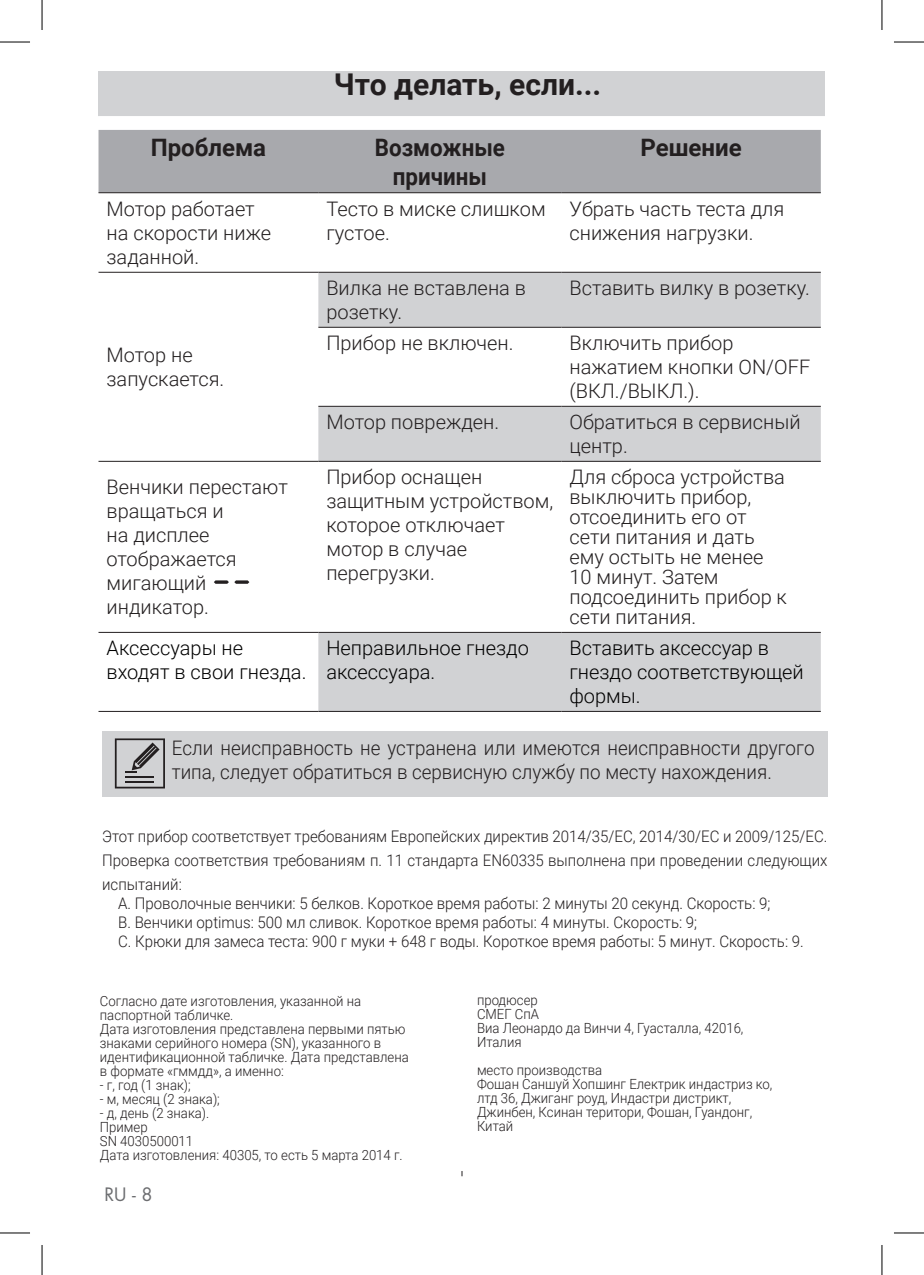
<style>
.page{position:relative;width:924px;height:1275px;background:#fff}
.page>*{position:absolute;margin:0;border:0;box-sizing:border-box;transform-origin:0 0}
.Testo{font:700 30px "Roboto";color:#231f20}
.t1{font:700 24px/28.8px "Roboto";color:#231f20;text-align:center;scale:.93 1}
.t2{font:700 24px "Roboto";color:#231f20}
.testo_tab{font:300 20px/24px "Roboto";color:#231f20}
.testo_tab-2{font:300 20px/24px "Roboto";color:#231f20;scale:.94 1}
.t3{font:300 20px/24px "Roboto";color:#000}
.t4{font:18px "Futura Std";color:#6c6d70}
.testo_tab-3{font:300 16px/24px "Roboto";color:#231f20;scale:.94 1}
.testo_tab-4{font:300 14px "Roboto";color:#231f20;scale:.94 1}
</style>
<div class="page">
<hr style="left:461px;top:136px;width:1px;height:1040px;background:#231f20">
<div style="left:99px;top:71px;width:725px;height:58px;background:#d1d2d4"></div>
<div style="left:88px;top:117px;width:766px;height:1053px;background:#fff;border-radius:11px"></div>
<div style="left:98px;top:130px;width:722px;height:62px;background:#a8a9ad"></div>
<svg style="left:318px;top:273px;width:502px;height:438px;fill:#d1d2d4"></svg>
<svg style="left:318px;top:328px;width:502px;height:78px"></svg>
<hr style="left:98px;top:192px;width:220px;height:1px;background:#231f20">
<hr style="left:318px;top:192px;width:243px;height:1px;background:#231f20">
<hr style="left:561px;top:192px;width:259px;height:1px;background:#231f20">
<hr style="left:98px;top:272px;width:220px;height:1px;background:#231f20">
<hr style="left:318px;top:272px;width:243px;height:1px;background:#231f20">
<hr style="left:561px;top:272px;width:259px;height:1px;background:#231f20">
<hr style="left:318px;top:327px;width:243px;height:1px;background:#231f20">
<hr style="left:561px;top:327px;width:259px;height:1px;background:#231f20">
<hr style="left:318px;top:406px;width:243px;height:1px;background:#231f20">
<hr style="left:561px;top:406px;width:259px;height:1px;background:#231f20">
<hr style="left:98px;top:461px;width:220px;height:1px;background:#231f20">
<hr style="left:318px;top:461px;width:243px;height:1px;background:#231f20">
<hr style="left:561px;top:461px;width:259px;height:1px;background:#231f20">
<hr style="left:98px;top:632px;width:220px;height:1px;background:#231f20">
<hr style="left:98px;top:711px;width:220px;height:1px;background:#231f20">
<hr style="left:318px;top:632px;width:243px;height:1px;background:#231f20">
<hr style="left:561px;top:632px;width:259px;height:1px;background:#231f20">
<hr style="left:318px;top:711px;width:243px;height:1px;background:#231f20">
<hr style="left:561px;top:711px;width:259px;height:1px;background:#231f20">
<svg style="left:214px;top:580px;width:35px;height:4px"></svg>
<div style="left:102px;top:731px;width:725px;height:65px;background:#d1d2d4"></div>
<svg style="left:115px;top:738px;width:50px;height:50px"></svg>
<hr style="left:0;top:42px;width:30px;height:1px;background:#000">
<hr style="left:893px;top:42px;width:30px;height:1px;background:#000">
<hr style="left:0;top:1232px;width:30px;height:1px;background:#000">
<hr style="left:893px;top:1232px;width:30px;height:1px;background:#000">
<hr style="left:42px;top:0;width:1px;height:30px;background:#000">
<hr style="left:42px;top:1245px;width:1px;height:30px;background:#000">
<hr style="left:881px;top:0;width:1px;height:30px;background:#000">
<hr style="left:881px;top:1245px;width:1px;height:30px;background:#000">
<p class="Testo" style="left:334px;top:63px;width:269px">Что делать, если...</p>
<p class="t2" style="left:151px;top:131px;width:117px">Проблема</p>
<p class="t1" style="left:374px;top:132px;width:141px">Возможные причины</p>
<p class="t2" style="left:640px;top:131px;width:103px">Решение</p>
<p class="testo_tab" style="left:106px;top:196px;width:166px">Мотор работает на скорости ниже заданной.</p>
<p class="testo_tab" style="left:326px;top:196px;width:221px">Тесто в миске слишком густое.</p>
<p class="testo_tab" style="left:569px;top:196px;width:216px">Убрать часть теста для снижения нагрузки.</p>
<p class="testo_tab" style="left:106px;top:342px;width:119px">Мотор не запускается.</p>
<p class="testo_tab" style="left:326px;top:275px;width:201px">Вилка не вставлена в розетку.</p>
<p class="testo_tab" style="left:569px;top:275px;width:242px">Вставить вилку в розетку.</p>
<p class="testo_tab" style="left:326px;top:330px;width:189px">Прибор не включен.</p>
<p class="testo_tab" style="left:569px;top:330px;width:242px">Включить прибор нажатием кнопки ON/OFF (ВКЛ./ВЫКЛ.).</p>
<p class="testo_tab" style="left:326px;top:409px;width:174px">Мотор поврежден.</p>
<p class="testo_tab" style="left:569px;top:409px;width:232px">Обратиться в сервисный центр.</p>
<p class="testo_tab" style="left:106px;top:474px;width:183px">Венчики перестают вращаться и<br>на дисплее отображается мигающий индикатор.</p>
<p class="testo_tab" style="left:326px;top:464px;width:228px">Прибор оснащен защитным устройством, которое отключает мотор в случае перегрузки.</p>
<p class="testo_tab" style="left:569px;top:466px;width:219px;line-height:20px">Для сброса устройства выключить прибор, отсоединить его от сети питания и дать ему остыть не менее<br>10 минут. Затем подсоединить прибор к сети питания.</p>
<p class="t3" style="left:106px;top:635px;width:201px">Аксессуары не входят в свои гнезда.</p>
<p class="t3" style="left:326px;top:635px;width:204px">Неправильное гнездо аксессуара.</p>
<p class="t3" style="left:569px;top:635px;width:236px">Вставить аксессуар в гнездо соответствующей формы.</p>
<p class="testo_tab-2" style="left:172px;top:735px;width:685px">Если неисправность не устранена или имеются неисправности другого типа, следует обратиться в сервисную службу по месту нахождения.</p>
<p class="testo_tab-3" style="left:102px;top:823px;width:772px">Этот прибор соответствует требованиям Европейских директив 2014/35/ЕС, 2014/30/ЕС и 2009/125/ЕС.</p>
<p class="testo_tab-3" style="left:102px;top:847px;width:772px">Проверка соответствия требованиям п. 11 стандарта EN60335 выполнена при проведении следующих испытаний:</p>
<p class="testo_tab-3" style="left:118px;top:890px;width:695px">A. Проволочные венчики: 5 белков. Короткое время работы: 2 минуты 20 секунд. Скорость: 9;</p>
<p class="testo_tab-3" style="left:118px;top:910px;width:617px">B. Венчики optimus: 500 мл сливок. Короткое время работы: 4 минуты. Скорость: 9;</p>
<p class="testo_tab-3" style="left:118px;top:929px;width:730px">C. Крюки для замеса теста: 900 г муки + 648 г воды. Короткое время работы: 5 минут. Скорость: 9.</p>
<p class="testo_tab-4" style="left:100px;top:991px;width:279px">Согласно дате изготовления, указанной на</p>
<p class="testo_tab-4" style="left:100px;top:1005px;width:143px">паспортной табличке.</p>
<p class="testo_tab-4" style="left:100px;top:1019px;width:326px">Дата изготовления представлена первыми пятью</p>
<p class="testo_tab-4" style="left:100px;top:1033px;width:300px">знаками серийного номера (SN), указанного в</p>
<p class="testo_tab-4" style="left:100px;top:1047px;width:330px">идентификационной табличке. Дата представлена</p>
<p class="testo_tab-4" style="left:100px;top:1061px;width:197px">в формате «гммдд», а именно:</p>
<p class="testo_tab-4" style="left:100px;top:1075px;width:98px">- г, год (1 знак);</p>
<p class="testo_tab-4" style="left:100px;top:1089px;width:129px">- м, месяц (2 знака);</p>
<p class="testo_tab-4" style="left:100px;top:1103px;width:118px">- д, день (2 знака).</p>
<p class="testo_tab-4" style="left:100px;top:1117px;width:52px">Пример</p>
<p class="testo_tab-4" style="left:100px;top:1131px;width:101px">SN 4030500011</p>
<p class="testo_tab-4" style="left:100px;top:1145px;width:323px">Дата изготовления: 40305, то есть 5 марта 2014 г.</p>
<p class="t4" style="left:104px;top:1182px;width:50px">RU - 8</p>
<p class="testo_tab-4" style="left:477px;top:990px;width:66px">продюсер</p>
<p class="testo_tab-4" style="left:477px;top:1004px;width:67px">СМЕГ СпА</p>
<p class="testo_tab-4" style="left:477px;top:1018px;width:285px">Виа Леонардо да Винчи 4, Гуасталла, 42016,</p>
<p class="testo_tab-4" style="left:477px;top:1032px;width:49px">Италия</p>
<p class="testo_tab-4" style="left:477px;top:1060px;width:135px">место производства</p>
<p class="testo_tab-4" style="left:477px;top:1074px;width:315px">Фошан Саншуй Хопшинг Електрик индастриз ко,</p>
<p class="testo_tab-4" style="left:477px;top:1088px;width:272px">лтд 36, Джиганг роуд, Индастри дистрикт,</p>
<p class="testo_tab-4" style="left:477px;top:1102px;width:294px">Джинбен, Ксинан територи, Фошан, Гуандонг,</p>
<p class="testo_tab-4" style="left:477px;top:1116px;width:40px">Китай</p>
</div>
